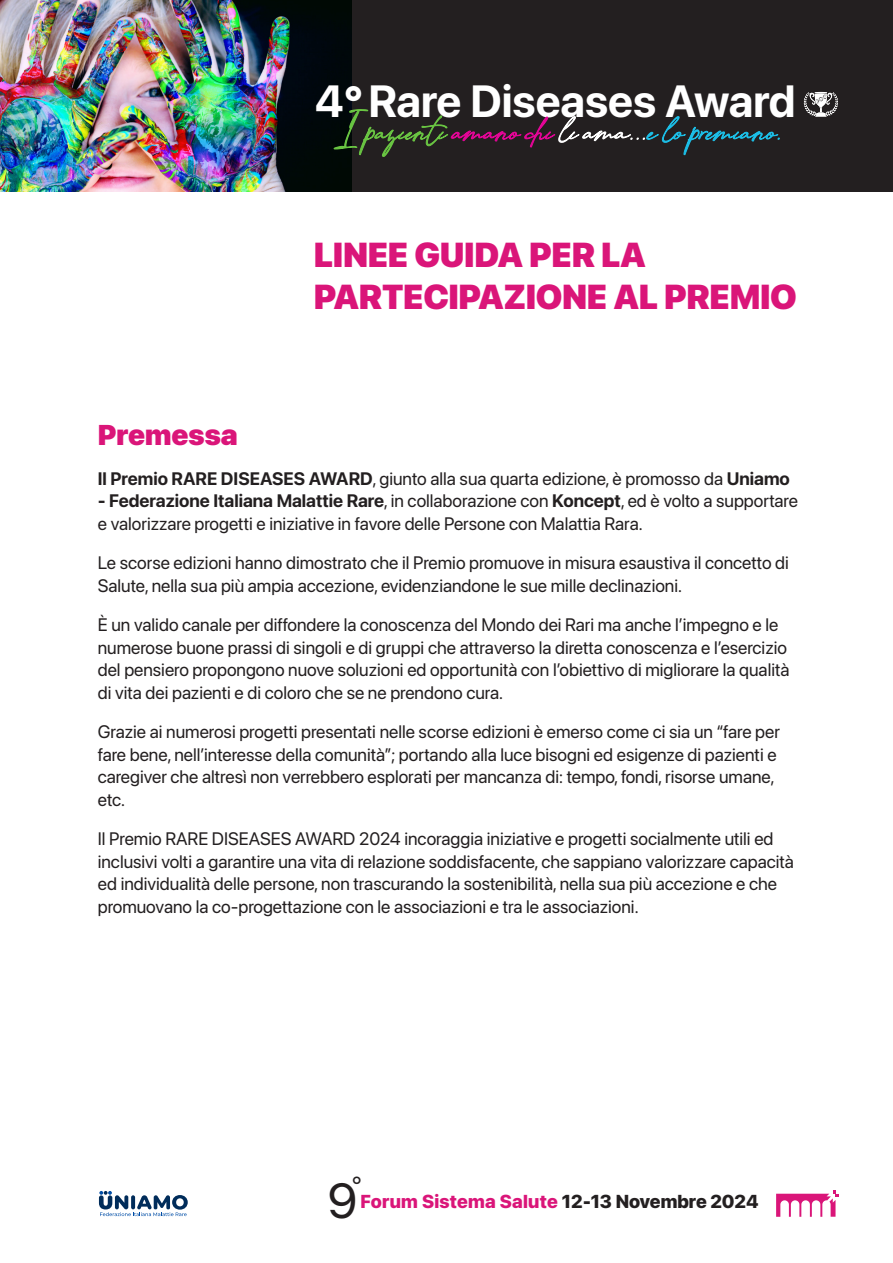
<style>
.page{position:relative;width:893px;height:1263px;background:#fff}
.page>*{position:absolute;margin:0;border:0;box-sizing:border-box;transform-origin:0 0}
.t1{font:700 44.85px "SF Pro Display";color:#fff}
.TIT{font:900 34.5px/41.4px "SF Pro Display";letter-spacing:-.01em;color:#da1579}
.TIT-2{font:900 28.5px "SF Pro Display";color:#da1579}
.t2{font:800 18.6px "SF Pro Display";letter-spacing:.01em;color:#da1579}
.Intro{font:18px/22.5px "SF Pro Display";color:#231f20}
.s1{font-weight:700}
.s2{font-weight:400;font-size:49.05px;color:#231f20}
.s3{color:#231f20}
</style>
<div class="page">
<svg style="left:776px;top:1190px;width:63px;height:27px"></svg>
<svg style="left:99px;top:1191px;width:89px;height:25px"></svg>
<div style="left:0;top:0;width:893px;height:191px;background:#231f20"></div>
<img style="left:0;top:0;width:351px;height:191px">
<svg style="left:804px;top:92px;width:34px;height:25px"></svg>
<svg style="left:332px;top:108px;width:448px;height:49px"></svg>
<p class="t1" style="left:315px;top:75px;width:482px">4° Rare Diseases Award</p>
<p class="TIT" style="left:314px;top:235px;width:485px">LINEE GUIDA PER LA<br>PARTECIPAZIONE AL PREMIO</p>
<p class="TIT-2" style="left:98px;top:419px;width:141px">Premessa</p>
<p class="Intro" style="left:98px;top:467px;width:694px"><span class="s1">Il Premio RARE DISEASES AWARD</span>, giunto alla sua quarta edizione, è promosso da <span class="s1">Uniamo</span></p>
<p class="Intro" style="left:98px;top:490px;width:702px"><span class="s1">- Federazione Italiana Malattie Rare</span>, in collaborazione con <span class="s1">Koncept</span>, ed è volto a supportare e valorizzare progetti e iniziative in favore delle Persone con Malattia Rara.</p>
<p class="Intro" style="left:98px;top:552px;width:693px">Le scorse edizioni hanno dimostrato che il Premio promuove in misura esaustiva il concetto di<br>Salute, nella sua più ampia accezione, evidenziandone le sue mille declinazioni.</p>
<p class="Intro" style="left:98px;top:614px;width:693px">È un valido canale per diffondere la conoscenza del Mondo dei Rari ma anche l’impegno e le numerose buone prassi di singoli e di gruppi che attraverso la diretta conoscenza e l’esercizio del pensiero propongono nuove soluzioni ed opportunità con l’obiettivo di migliorare la qualità di vita dei pazienti e di coloro che se ne prendono cura.</p>
<p class="Intro" style="left:98px;top:721px;width:684px">Grazie ai numerosi progetti presentati nelle scorse edizioni è emerso come ci sia un “fare per fare bene, nell’interesse della comunità”; portando alla luce bisogni ed esigenze di pazienti e caregiver che altresì non verrebbero esplorati per mancanza di: tempo, fondi, risorse umane, etc.</p>
<p class="Intro" style="left:98px;top:828px;width:698px">Il Premio RARE DISEASES AWARD 2024 incoraggia iniziative e progetti socialmente utili ed inclusivi volti a garantire una vita di relazione soddisfacente, che sappiano valorizzare capacità ed individualità delle persone, non trascurando la sostenibilità, nella sua più accezione e che promuovano la co-progettazione con le associazioni e tra le associazioni.</p>
<p class="t2" style="left:327px;top:1190px;width:433px"><span class="s2">9</span><sup>°</sup>Forum Sistema Salute <span class="s3">12-13 Novembre 2024</span></p>
</div>
